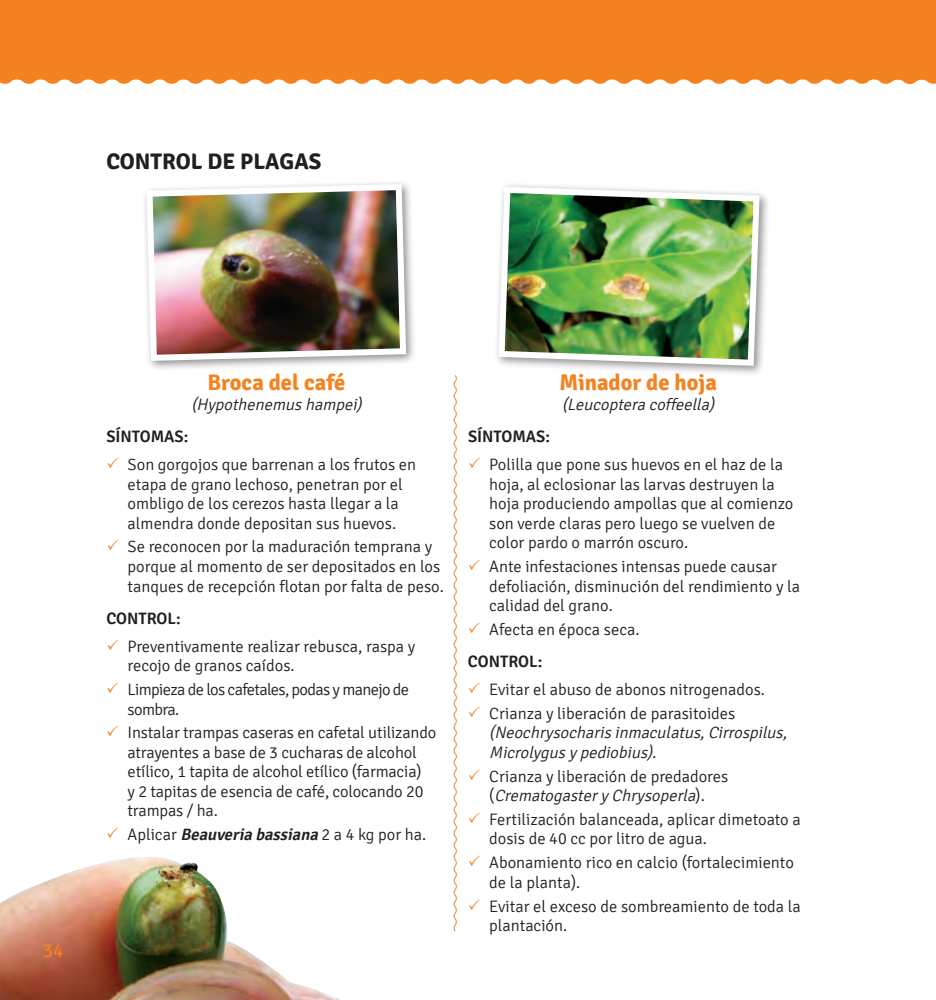
<style>
.page{position:relative;width:936px;height:1000px;background:#fff}
.page>*{position:absolute;margin:0;border:0;box-sizing:border-box;transform-origin:0 0}
.t1{font:700 22.5px "Signika";color:#f58220}
.t2{font:700 22.5px "Signika";color:#231f20}
.t3{font:19.5px "Signika";color:#f58220}
.t4{font:300 16.5px/19.5px "Signika";color:#231f20}
.t5{font:italic 300 16.5px/19.5px "Signika";color:#231f20}
.t6{font:300 16.5px/19.5px "Signika";letter-spacing:-.04em;color:#231f20}
.t7{font:600 16.5px "Signika";color:#231f20}
.s1{color:#f58220}
.s2{font-weight:600;font-style:italic}
.s3{font-weight:600}
.s4{font-style:normal}
.s5{font-style:italic}
</style>
<div class="page">
<svg style="left:930px;top:0;width:5px;height:84px"></svg>
<div style="left:0;top:0;width:930px;height:84px;background:#f58220"></div>
<div style="left:142px;top:179px;width:275px;height:192px;background:#231f20;opacity:.5"></div>
<img style="left:143px;top:181px;width:266px;height:183px">
<div style="left:494px;top:182px;width:276px;height:194px;background:#231f20;opacity:.5"></div>
<img style="left:495px;top:184px;width:267px;height:185px">
<img style="left:0;top:857px;width:339px;height:142px">
<svg style="left:453px;top:375px;width:4px;height:556px"></svg>
<img style="left:0;top:999px;width:343px;height:1px">
<h1 class="t2" style="left:106px;top:148px;width:216px">CONTROL DE PLAGAS</h1>
<p class="t3" style="left:43px;top:939px;width:22px">34</p>
<h1 class="t1" style="left:207px;top:369px;width:139px">Broca del café</h1>
<p class="t5" style="left:191px;top:395px;width:176px">(Hypothenemushampei)</p>
<p class="t7" style="left:106px;top:427px;width:84px">SÍNTOMAS:</p>
<p class="t4" style="left:106px;top:455px;width:311px;text-align:center"><span class="s1">✓</span> Son gorgojos que barrenan a los frutos en etapa de grano lechoso, penetran por el ombligo de los cerezos hasta llegar a la almendra donde depositan sus huevos.</p>
<p class="t4" style="left:128px;top:537px;width:318px;text-indent:-21px"><span class="s1">✓</span> Se reconocen por la maduración temprana y porque al momento de ser depositados en los tanques de recepción flotan por falta de peso.</p>
<p class="t7" style="left:106px;top:608px;width:76px">CONTROL:</p>
<p class="t4" style="left:128px;top:636px;width:289px;text-indent:-21px"><span class="s1">✓</span> Preventivamente realizar rebusca, raspa y recojo de granos caídos.</p>
<p class="t6" style="left:128px;top:680px;width:283px;text-indent:-21px"><span class="s1">✓</span> Limpieza de los cafetales, podas y manejo de sombra.</p>
<p class="t4" style="left:128px;top:723px;width:310px;text-indent:-21px"><span class="s1">✓</span> Instalar trampas caseras en cafetal utilizando atrayentes a base de 3 cucharas de alcohol etílico, 1 tapita de alcohol etílico (farmacia)<br>y 2 tapitas de esencia de café, colocando 20 trampas / ha.</p>
<p class="t4" style="left:106px;top:825px;width:321px"><span class="s1">✓</span> A p l i c a r <span class="s2">Beauveria bassiana</span> 2 a 4 k g p o r h a .</p>
<h1 class="t1" style="left:559px;top:369px;width:159px">Minador de hoja</h1>
<p class="t5" style="left:562px;top:395px;width:158px">(Leucoptera coffeella)</p>
<p class="t7" style="left:468px;top:427px;width:84px">SÍNTOMAS:</p>
<p class="t4" style="left:489px;top:455px;width:305px;text-indent:-21px"><span class="s1">✓</span> Polilla que pone sus huevos en el haz de la hoja, al eclosionar las larvas destruyen la hoja produciendo ampollas que al comienzo son verde claras pero luego se vuelven de color pardo o marrón oscuro.</p>
<p class="t4" style="left:489px;top:557px;width:312px;text-indent:-21px"><span class="s1">✓</span> Ante infestaciones intensas puede causar defoliación, disminución del rendimiento y la calidad del grano.</p>
<p class="t4" style="left:468px;top:613px;width:173px;line-height:32.2px"><span class="s1">✓</span> Afecta en época seca.<br><span class="s3">CONTROL:</span></p>
<p class="t4" style="left:468px;top:680px;width:298px"><span class="s1">✓</span> Evitar el abuso de abonos nitrogenados.</p>
<p class="t5" style="left:489px;top:703px;width:303px;text-indent:-21px"><span class="s1">✓</span> <span class="s4">Crianza y liberación de parasitoides </span>(Neochrysocharisinmaculatus,Cirrospilus,<br>Microlygusy pediobius).</p>
<p class="t4" style="left:468px;top:766px;width:262px;text-align:center"><span class="s1">✓</span> Crianza y liberación de predadores ( <span class="s5">Crematogastery Chrysoperla</span>) .</p>
<p class="t4" style="left:489px;top:809px;width:313px;text-indent:-21px"><span class="s1">✓</span> Fertilización balanceada, aplicar dimetoato a dosis de 40 cc por litro de agua.</p>
<p class="t4" style="left:489px;top:853px;width:306px;text-indent:-21px"><span class="s1">✓</span> Abonamiento rico en calcio (fortalecimiento de la planta).</p>
<p class="t4" style="left:489px;top:896px;width:313px;text-indent:-21px"><span class="s1">✓</span> Evitar el exceso de sombreamiento de toda la plantación.</p>
</div>
